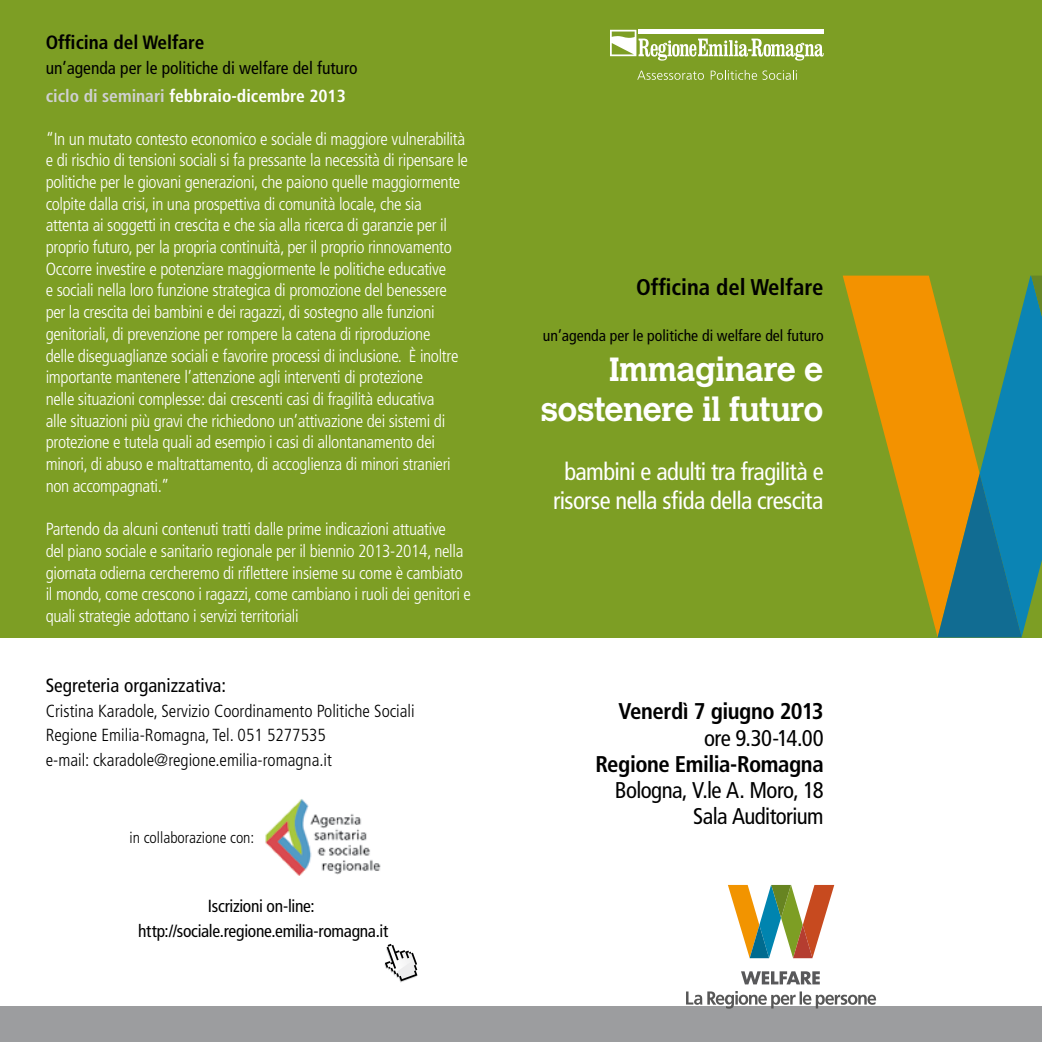
<style>
.page{position:relative;width:1042px;height:1042px;background:#fff}
.page>*{position:absolute;margin:0;border:0;box-sizing:border-box;transform-origin:0 0}
.t1{font:700 33.25px/39.9px "Calvert MT Std";letter-spacing:-.015em;color:#fff;text-align:right}
.t2{font:condensed 24.5px/29.4px "Frutiger LT Std";letter-spacing:-.025em;color:#fff;text-align:center}
.t3{font:condensed 22.75px/26.2px "Frutiger LT Std";letter-spacing:-.025em;color:#000;text-align:right}
.t4{font:700 condensed 22.75px "Frutiger LT Std";letter-spacing:-.02em;color:#000}
.t5{font:700 condensed 22.75px "Frutiger LT Std";color:#000}
.t6{font:condensed 19.25px "Frutiger LT Std";color:#000}
.t7{font:700 condensed 19.25px "Frutiger LT Std";color:#000}
.t8{font:300 condensed 17.5px/21.7px "Frutiger LT Std";letter-spacing:-.02em;color:#fff}
.t9{font:condensed 17.5px/24.5px "Frutiger LT Std";letter-spacing:-.01em;color:#000;text-align:center}
.t10{font:300 condensed 17.5px/24.5px "Frutiger LT Std";color:#000}
.t11{font:condensed 15.75px "Frutiger LT Std";color:#000}
.t12{font:300 condensed 15.75px "Frutiger LT Std";color:#000}
.s1{font-weight:700;color:#cfd0d2}
.s2{font-weight:700;color:#fff}
</style>
<div class="page">
<div style="left:0;top:0;width:1042px;height:638px;background:#7d9e24"></div>
<div style="left:0;top:1006px;width:1042px;height:36px;background:#9c9d9f"></div>
<svg style="left:843px;top:276px;width:94px;height:359px"></svg>
<svg style="left:937px;top:276px;width:105px;height:362px"></svg>
<svg style="left:728px;top:885px;width:106px;height:73px"></svg>
<svg style="left:741px;top:971px;width:79px;height:13px"></svg>
<svg style="left:686px;top:991px;width:190px;height:17px"></svg>
<svg style="left:610px;top:30px;width:213px;height:31px"></svg>
<svg style="left:637px;top:71px;width:67px;height:9px"></svg>
<svg style="left:711px;top:70px;width:86px;height:10px"></svg>
<svg style="left:384px;top:944px;width:33px;height:38px"></svg>
<img style="left:265px;top:799px;width:116px;height:76px">
<p class="t7" style="left:46px;top:31px;width:160px">Officina del Welfare</p>
<p class="t9" style="left:46px;top:54px;width:313px;line-height:28px;text-align:left">un’agenda per le politiche di welfare del futuro <span class="s1">ciclo di seminari</span> <span class="s2">febbraio-dicembre 2013</span></p>
<p class="t8" style="left:46px;top:128px;width:424px">“In un mutato contesto economico e sociale di maggiore vulnerabilità e di rischio di tensioni sociali si fa pressante la necessità di ripensare le politiche per le giovani generazioni, che paiono quelle maggiormente colpite dalla crisi, in una prospettiva di comunità locale, che sia attenta ai soggetti in crescita e che sia alla ricerca di garanzie per il proprio futuro, per la propria continuità, per il proprio rinnovamento Occorre investire e potenziare maggiormente le politiche educative<br>e sociali nella loro funzione strategica di promozione del benessere per la crescita dei bambini e dei ragazzi, di sostegno alle funzioni genitoriali, di prevenzione per rompere la catena di riproduzione<br>delle diseguaglianze sociali e favorire processi di inclusione. È inoltre importante mantenere l’attenzione agli interventi di protezione<br>nelle situazioni complesse: dai crescenti casi di fragilità educativa<br>alle situazioni più gravi che richiedono un’attivazione dei sistemi di protezione e tutela quali ad esempio i casi di allontanamento dei minori, di abuso e maltrattamento, di accoglienza di minori stranieri non accompagnati.”</p>
<p class="t8" style="left:46px;top:518px;width:427px">Partendo da alcuni contenuti tratti dalle prime indicazioni attuative<br>del piano sociale e sanitario regionale per il biennio 2013-2014, nella giornata odierna cercheremo di riflettere insieme su come è cambiato il mondo, come crescono i ragazzi, come cambiano i ruoli dei genitori e quali strategie adottano i servizi territoriali</p>
<p class="t6" style="left:46px;top:674px;width:182px">Segreteria organizzativa:</p>
<p class="t10" style="left:46px;top:698px;width:370px">Cristina Karadole, Servizio Coordinamento Politiche Sociali<br>Regione Emilia-Romagna, Tel. 051 5277535<br>e-mail: ckaradole@regione.emilia-romagna.it</p>
<p class="t12" style="left:129px;top:828px;width:126px">in collaborazione con:</p>
<p class="t9" style="left:138px;top:894px;width:252px">Iscrizioni on-line: http://sociale.regione.emilia-romagna.it</p>
<h3 class="t5" style="left:636px;top:273px;width:189px">Officina del Welfare</h3>
<p class="t11" style="left:543px;top:326px;width:282px">un’agenda per le politiche di welfare del futuro</p>
<h1 class="t1" style="left:541px;top:349px;width:284px">Immaginare e sostenere il futuro</h1>
<h2 class="t2" style="left:553px;top:457px;width:272px">bambini e adulti tra fragilità e risorse nella sfida della crescita</h2>
<h3 class="t4" style="left:618px;top:698px;width:207px">Venerdì 7 giugno 2013</h3>
<h3 class="t3" style="left:704px;top:724px;width:121px">ore 9.30-14.00</h3>
<h3 class="t4" style="left:595px;top:750px;width:230px">Regione Emilia-Romagna</h3>
<h3 class="t3" style="left:615px;top:777px;width:210px">Bologna, V.le A. Moro, 18<br>Sala Auditorium</h3>
</div>
